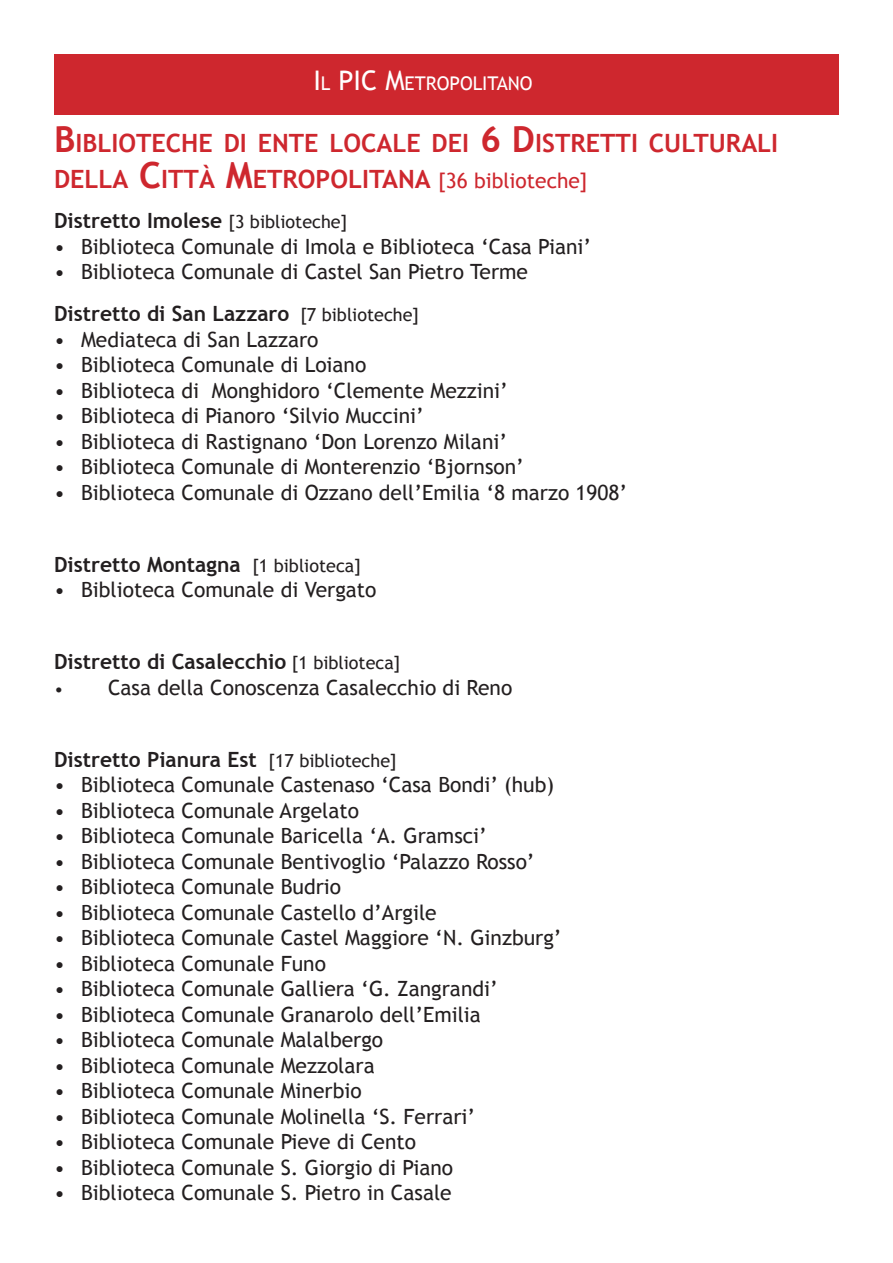
<style>
.page{position:relative;width:893px;height:1263px;background:#fff}
.page>*{position:absolute;margin:0;border:0;box-sizing:border-box;transform-origin:0 0}
.t1{font:700 25.2px "Trebuchet MS";color:#ce272e}
.t2{font:21px "Trebuchet MS";color:#231f20}
.t3{font:700 21px "Trebuchet MS";color:#231f20}
.t4{font:18.9px "Trebuchet MS";color:#fff}
.s1{font-size:27px}
.s2{font-size:36px}
.s3{font-weight:400;font-size:21px}
.s4{font-weight:400;font-size:18px}
.s5{font-size:18px}
</style>
<div class="page">
<div style="left:54px;top:54px;width:785px;height:61px;background:#ce272e"></div>
<p class="t4" style="left:313px;top:73px;width:221px"><span class="s1">I</span>L <span class="s1">PIC M</span>ETROPOLITANO</p>
<p class="t1" style="left:54px;top:127px;width:726px"><span class="s2">B</span>IBLIOTECHE DI ENTE LOCALE DEI <span class="s2">6 D</span>ISTRETTI CULTURALI</p>
<p class="t1" style="left:54px;top:163px;width:535px">DELLA <span class="s2">C</span>ITTÀ <span class="s2">M</span>ETROPOLITANA <span class="s3">[36 biblioteche]</span></p>
<p class="t3" style="left:54px;top:208px;width:295px">Distretto Imolese <span class="s4">[3 biblioteche]</span></p>
<p class="t2" style="left:54px;top:234px;width:539px">• Biblioteca Comunale di Imola e Biblioteca ‘Casa Piani’</p>
<p class="t2" style="left:54px;top:259px;width:476px">• Biblioteca Comunale di Castel San Pietro Terme</p>
<p class="t3" style="left:54px;top:301px;width:367px">Distretto di San Lazzaro <span class="s4">[7 biblioteche]</span></p>
<p class="t2" style="left:54px;top:327px;width:266px">• Mediateca di San Lazzaro</p>
<p class="t2" style="left:54px;top:352px;width:314px">• Biblioteca Comunale di Loiano</p>
<p class="t2" style="left:54px;top:378px;width:455px">• Biblioteca di Monghidoro ‘Clemente Mezzini’</p>
<p class="t2" style="left:54px;top:403px;width:371px">• Biblioteca di Pianoro ‘Silvio Muccini’</p>
<p class="t2" style="left:54px;top:429px;width:455px">• Biblioteca di Rastignano ‘Don Lorenzo Milani’</p>
<p class="t2" style="left:54px;top:454px;width:471px">• Biblioteca Comunale di Monterenzio ‘Bjornson’</p>
<p class="t2" style="left:54px;top:480px;width:575px">• Biblioteca Comunale di Ozzano dell’Emilia ‘8 marzo 1908’</p>
<p class="t3" style="left:54px;top:551px;width:308px">Distretto Montagna <span class="s4">[1 biblioteca]</span></p>
<p class="t2" style="left:54px;top:577px;width:324px">• Biblioteca Comunale di Vergato</p>
<p class="t3" style="left:54px;top:649px;width:348px">Distretto di Casalecchio <span class="s4">[1 biblioteca]</span></p>
<p class="t2" style="left:54px;top:675px;width:460px"><span class="s5">•</span> Casa della Conoscenza Casalecchio di Reno</p>
<p class="t3" style="left:54px;top:746px;width:344px">Distretto Pianura Est <span class="s4">[17 biblioteche]</span></p>
<p class="t2" style="left:54px;top:772px;width:502px">• Biblioteca Comunale Castenaso ‘Casa Bondi’ (hub)</p>
<p class="t2" style="left:54px;top:798px;width:306px">• Biblioteca Comunale Argelato</p>
<p class="t2" style="left:54px;top:823px;width:434px">• Biblioteca Comunale Baricella ‘A. Gramsci’</p>
<p class="t2" style="left:54px;top:849px;width:482px">• Biblioteca Comunale Bentivoglio ‘Palazzo Rosso’</p>
<p class="t2" style="left:54px;top:874px;width:289px">• Biblioteca Comunale Budrio</p>
<p class="t2" style="left:54px;top:900px;width:384px">• Biblioteca Comunale Castello d’Argile</p>
<p class="t2" style="left:54px;top:925px;width:509px">• Biblioteca Comunale Castel Maggiore ‘N. Ginzburg’</p>
<p class="t2" style="left:54px;top:951px;width:273px">• Biblioteca Comunale Funo</p>
<p class="t2" style="left:54px;top:976px;width:445px">• Biblioteca Comunale Galliera ‘G. Zangrandi’</p>
<p class="t2" style="left:54px;top:1002px;width:428px">• Biblioteca Comunale Granarolo dell’Emilia</p>
<p class="t2" style="left:54px;top:1027px;width:331px">• Biblioteca Comunale Malalbergo</p>
<p class="t2" style="left:54px;top:1053px;width:322px">• Biblioteca Comunale Mezzolara</p>
<p class="t2" style="left:54px;top:1078px;width:309px">• Biblioteca Comunale Minerbio</p>
<p class="t2" style="left:54px;top:1104px;width:423px">• Biblioteca Comunale Molinella ‘S. Ferrari’</p>
<p class="t2" style="left:54px;top:1129px;width:364px">• Biblioteca Comunale Pieve di Cento</p>
<p class="t2" style="left:54px;top:1155px;width:401px">• Biblioteca Comunale S. Giorgio di Piano</p>
<p class="t2" style="left:54px;top:1180px;width:399px">• Biblioteca Comunale S. Pietro in Casale</p>
</div>
